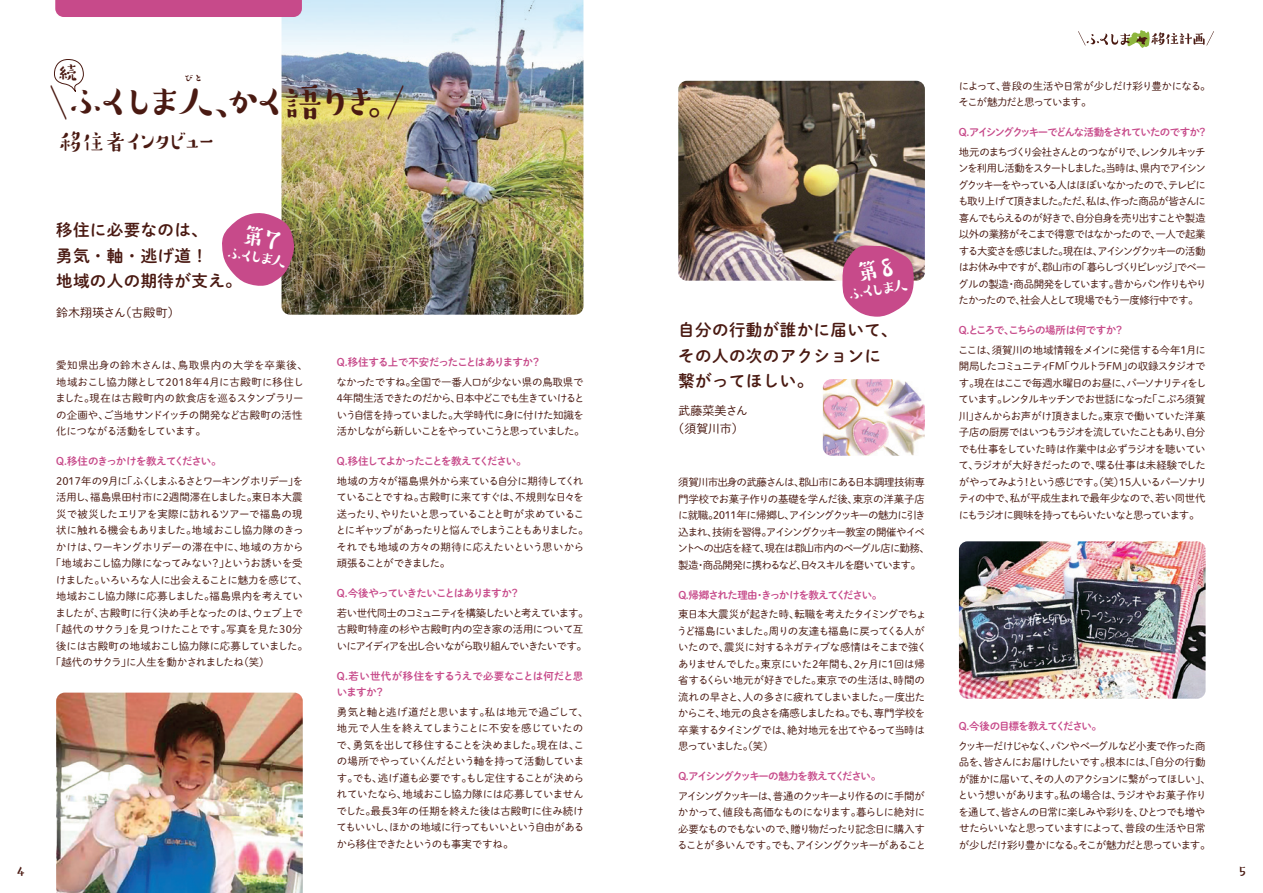
<style>
.page{position:relative;width:1263px;height:893px;background:#fff}
.page>*{position:absolute;margin:0;border:0;box-sizing:border-box;transform-origin:0 0}
.t1{font:500 42px "Suzumushi Std";letter-spacing:-.305em;color:#4a1a12}
.t2{font:500 24.75px "Suzumushi Std";letter-spacing:-.32em;color:#4a1a12;scale:.91 1}
.t3{font:500 19.5px "Suzumushi Std";color:#4a1a12}
.t4{font:500 18px "Suzumushi Std";color:#fff}
.t5{font:16.5px/25.5px "Shuei M Go Std B";letter-spacing:.025em;color:#4a1a12}
.t6{font:500 15px "Suzumushi Std";color:#4a1a12}
.t7{font:12px/18px "Shuei M Go Std L";letter-spacing:.005em;color:#4a1a12;text-align:center}
.t8{font:10.5px/16.5px "Shuei M Go Std L";letter-spacing:-.07em;color:#4a1a12}
.t9{font:10.5px/16.5px "Shuei M Go Std L";letter-spacing:-.04em;color:#4a1a12}
.t10{font:10.5px/16.5px "Shuei M Go Std L";letter-spacing:-.09em;color:#4a1a12}
.t11{font:10.5px/16.5px "Shuei M Go Std L";color:#4a1a12}
.t12{font:10.5px/16.5px "Shuei M Go Std L";letter-spacing:-.105em;color:#4a1a12}
.t13{font:10.5px "Shuei M Go Std B";letter-spacing:-.09em;color:#c74a8a}
.t14{font:10.5px "Shuei M Go Std L";letter-spacing:-.035em;color:#4a1a12}
.t15{font:10.5px/16.5px "Shuei M Go Std L";letter-spacing:-.095em;color:#4a1a12}
.t16{font:10.5px/16.5px "Shuei M Go Std B";letter-spacing:-.005em;color:#c74a8a}
.t17{font:10.5px "Shuei M Go Std L";letter-spacing:-.115em;color:#4a1a12}
.t18{font:10.5px "Shuei M Go Std B";letter-spacing:-.125em;color:#c74a8a}
.t19{font:10.5px "Shuei M Go Std L";letter-spacing:.01em;color:#4a1a12}
.t20{font:10.5px "Shuei M Go Std L";letter-spacing:-.045em;color:#4a1a12}
.t21{font:10.5px "Shuei M Go Std L";letter-spacing:-.015em;color:#4a1a12}
.t22{font:10.5px "Shuei M Go Std L";letter-spacing:-.03em;color:#4a1a12}
.t23{font:10.5px "Shuei M Go Std L";letter-spacing:-.025em;color:#4a1a12}
.t24{font:10.5px "Shuei M Go Std L";letter-spacing:-.01em;color:#4a1a12}
.t25{font:10.5px "Shuei M Go Std B";letter-spacing:-.13em;color:#c74a8a}
.t26{font:10.5px "Shuei M Go Std L";letter-spacing:-.05em;color:#4a1a12}
.t27{font:10.5px "Shuei M Go Std B";letter-spacing:-.055em;color:#c74a8a}
.t28{font:10.5px "Shuei M Go Std B";letter-spacing:-.07em;color:#c74a8a}
.t29{font:500 10.5px "Suzumushi Std";color:#4a1a12}
.s1{font-size:46.2px}
.s2{font-family:"Koz Go Pr 6 N"}
</style>
<div class="page">
<img style="left:678px;top:81px;width:247px;height:200px">
<img style="left:823px;top:379px;width:102px;height:77px">
<svg style="left:1078px;top:30px;width:136px;height:18px"></svg>
<img style="left:959px;top:541px;width:246px;height:158px">
<img style="left:56px;top:693px;width:247px;height:200px">
<img style="left:282px;top:0;width:301px;height:315px">
<div style="left:55px;top:0;width:247px;height:17px;background:#c74a8a"></div>
<svg style="left:54px;top:59px;width:30px;height:33px"></svg>
<svg style="left:842px;top:244px;width:72px;height:73px;background:#c56194"></svg>
<svg style="left:222px;top:213px;width:73px;height:73px;background:#c66693"></svg>
<h3 class="t3" style="left:58px;top:60px;width:21px">続</h3>
<p class="t29" style="left:183px;top:71px;width:22px">びと</p>
<h1 class="t1" style="left:48px;top:75px;width:362px"><span class="s1">＼</span>ふくしま人、かく語りき。<span class="s1">／</span></h1>
<h2 class="t2" style="left:60px;top:125px;width:175px">移住者インタビュー</h2>
<h3 class="t5" style="left:56px;top:217px;width:187px">移住に必要なのは、<br>勇気・軸・逃げ道！<br>地域の人の期待が支え。</h3>
<h3 class="t4" style="left:228px;top:240px;width:64px;rotate:10deg">ふくしま人</h3>
<p class="t7" style="left:56px;top:304px;width:125px">鈴木翔瑛さん（古殿町）</p>
<p class="t11" style="left:55px;top:357px;width:254px">愛知県出身の鈴木さんは、鳥取県内の大学を卒業後、地域おこし協力隊として2018年4月に古殿町に移住しました。現在は古殿町内の飲食店を巡るスタンプラリーの企画や、ご当地サンドイッチの開発など古殿町の活性化につながる活動をしています。</p>
<p class="t28" style="left:55px;top:453px;width:168px">Ｑ.移住のきっかけを教えてください。</p>
<p class="t17" style="left:56px;top:473px;width:249px">2017年の9月に「ふくしまふるさとワーキングホリデー」を</p>
<p class="t14" style="left:56px;top:490px;width:248px">活用し、福島県田村市に２週間滞在しました。東日本大震</p>
<p class="t24" style="left:56px;top:506px;width:248px">災で被災したエリアを実際に訪れるツアーで福島の現</p>
<p class="t20" style="left:56px;top:522px;width:249px">状に触れる機会もありました。地域おこし協力隊のきっ</p>
<p class="t21" style="left:56px;top:539px;width:249px">かけは、ワーキングホリデーの滞在中に、地域の方から</p>
<p class="t14" style="left:51px;top:555px;width:253px">「地域おこし協力隊になってみない？」というお誘いを受</p>
<p class="t8" style="left:56px;top:571px;width:254px">けました。いろいろな人に出会えることに魅力を感じて、</p>
<p class="t22" style="left:56px;top:588px;width:248px">地域おこし協力隊に応募しました。福島県内を考えてい</p>
<p class="t14" style="left:55px;top:605px;width:249px">ましたが、古殿町に行く決め手となったのは、ウェブ上で</p>
<p class="t19" style="left:51px;top:621px;width:253px">「越代のサクラ」を見つけたことです。写真を見た30分</p>
<p class="t23" style="left:56px;top:638px;width:253px">後には古殿町の地域おこし協力隊に応募していました。</p>
<p class="t26" style="left:51px;top:654px;width:215px">「越代のサクラ」に人生を動かされましたね(笑)</p>
<h3 class="t6" style="left:17px;top:861px;width:9px">4</h3>
<p class="t13" style="left:336px;top:354px;width:207px">Ｑ.移住する上で不安だったことはありますか？</p>
<p class="t8" style="left:336px;top:373px;width:250px;text-align:justify">なかったですね。全国で一番人口が少ない県の鳥取県で4年間生活できたのだから、日本中どこでも生きていけるという自信を持っていました。大学時代に身に付けた知識を活かしながら新しいことをやっていこうと思っていました。</p>
<p class="t13" style="left:336px;top:453px;width:193px">Ｑ.移住してよかったことを教えてください。</p>
<p class="t8" style="left:336px;top:472px;width:255px">地域の方々が福島県外から来ている自分に期待してくれていることですね。古殿町に来てすぐは、不規則な日々を送ったり、やりたいと思っていることと町が求めていることにギャップがあったりと悩んでしまうこともありました。それでも地域の方々の期待に応えたいという思いから頑張ることができました。</p>
<p class="t13" style="left:336px;top:585px;width:186px">Ｑ.今後やっていきたいことはありますか？</p>
<p class="t8" style="left:337px;top:604px;width:253px">若い世代同士のコミュニティを構築したいと考えています。古殿町特産の杉や古殿町内の空き家の活用について互いにアイディアを出し合いながら取り組んでいきたいです。</p>
<p class="t16" style="left:336px;top:667px;width:249px">Ｑ.若い世代が移住をするうえで必要なことは何だと思いますか？</p>
<p class="t9" style="left:336px;top:703px;width:254px">勇気と軸と逃げ道だと思います。私は地元で過ごして、地元で人生を終えてしまうことに不安を感じていたので、勇気を出して移住することを決めました。現在は、この場所でやっていくんだという軸を持って活動しています。でも、逃げ道も必要です。もし定住することが決められていたなら、地域おこし協力隊には応募していませんでした。最長3年の任期を終えた後は古殿町に住み続けてもいいし、ほかの地域に行ってもいいという自由があるから移住できたというのも事実ですね。</p>
<h3 class="t4" style="left:845px;top:283px;width:64px;rotate:-10deg">ふくしま人</h3>
<h3 class="t5" style="left:678px;top:317px;width:221px">自分の行動が誰かに届いて、その人の次のアクションに繋がってほしい。</h3>
<p class="t7" style="left:672px;top:402px;width:77px">武藤<span class="s2">菜美</span>さん（須賀川市）</p>
<p class="t8" style="left:677px;top:474px;width:254px">須賀川市出身の武藤さんは、郡山市にある日本調理技術専門学校でお菓子作りの基礎を学んだ後、東京の洋菓子店に就職。２０１１年に帰郷し、アイシングクッキーの魅力に引き込まれ、技術を習得。アイシングクッキー教室の開催やイベントへの出店を経て、現在は郡山市内のベーグル店に勤務、製造・商品開発に携わるなど、日々スキルを磨いています。</p>
<p class="t13" style="left:677px;top:587px;width:207px">Ｑ.帰郷された理由・きっかけを教えてください。</p>
<p class="t8" style="left:677px;top:605px;width:252px">東日本大震災が起きた時、転職を考えたタイミングでちょうど福島にいました。周りの友達も福島に戻ってくる人がいたので、震災に対するネガティブな感情はそこまで強くありませんでした。東京にいた２年間も、2ヶ月に１回は帰省するくらい地元が好きでした。東京での生活は、時間の流れの早さと、人の多さに疲れてしまいました。一度出たからこそ、地元の良さを痛感しましたね。でも、専門学校を卒業するタイミングでは、絶対地元を出てやるって当時は思っていました。（笑）</p>
<p class="t25" style="left:677px;top:768px;width:206px">Ｑ.アイシングクッキーの魅力を教えてください。</p>
<p class="t12" style="left:677px;top:787px;width:250px">アイシングクッキーは、普通のクッキーより作るのに手間がかかって、値段も高価なものになります。暮らしに絶対に必要なものでもないので、贈り物だったり記念日に購入することが多いんです。でも、アイシングクッキーがあること</p>
<p class="t15" style="left:959px;top:77px;width:254px">によって、普段の生活や日常が少しだけ彩り豊かになる。そこが魅力だと思っています。</p>
<p class="t18" style="left:958px;top:125px;width:252px">Ｑ.アイシングクッキーでどんな活動をされていたのですか？</p>
<p class="t8" style="left:958px;top:143px;width:250px;text-align:justify">地元のまちづくり会社さんとのつながりで、レンタルキッチンを利用し活動をスタートしました。当時は、県内でアイシングクッキーをやっている人はほぼいなかったので、テレビにも取り上げて頂きました。ただ、私は、作った商品が皆さんに喜んでもらえるのが好きで、自分自身を売り出すことや製造以外の業務がそこまで得意ではなかったので、一人で起業する大変さを感じました。現在は、アイシングクッキーの活動はお休み中ですが、郡山市の「暮らしづくりビレッジ」でベーグルの製造・商品開発をしています。昔からパン作りもやりたかったので、社会人として現場でもう一度修行中です。</p>
<p class="t27" style="left:958px;top:323px;width:168px">Ｑ.ところで、こちらの場所は何ですか？</p>
<p class="t8" style="left:958px;top:341px;width:250px;text-align:justify">ここは、須賀川の地域情報をメインに発信する今年１月に開局したコミュニティFM「ウルトラFM」の収録スタジオです。現在はここで毎週水曜日のお昼に、パーソナリティをしています。レンタルキッチンでお世話になった「こぷろ須賀川」さんからお声がけ頂きました。東京で働いていた洋菓子店の厨房ではいつもラジオを流していたこともあり、自分でも仕事をしていた時は作業中は必ずラジオを聴いていて、ラジオが大好きだったので、喋る仕事は未経験でしたがやってみよう！という感じです。（笑）15人いるパーソナリティの中で、私が平成生まれで最年少なので、若い同世代にもラジオに興味を持ってもらいたいなと思っています。</p>
<p class="t13" style="left:958px;top:719px;width:146px">Ｑ.今後の目標を教えてください。</p>
<p class="t10" style="left:958px;top:737px;width:255px">クッキーだけじゃなく、パンやベーグルなど小麦で作った商品を、皆さんにお届けしたいです。根本には、「自分の行動が誰かに届いて、その人のアクションに繋がってほしい」、という想いがあります。私の場合は、ラジオやお菓子作りを通して、皆さんの日常に楽しみや彩りを、ひとつでも増やせたらいいなと思っていますによって、普段の生活や日常が少しだけ彩り豊かになる。そこが魅力だと思っています。</p>
<h3 class="t6" style="left:1239px;top:861px;width:9px">5</h3>
</div>
